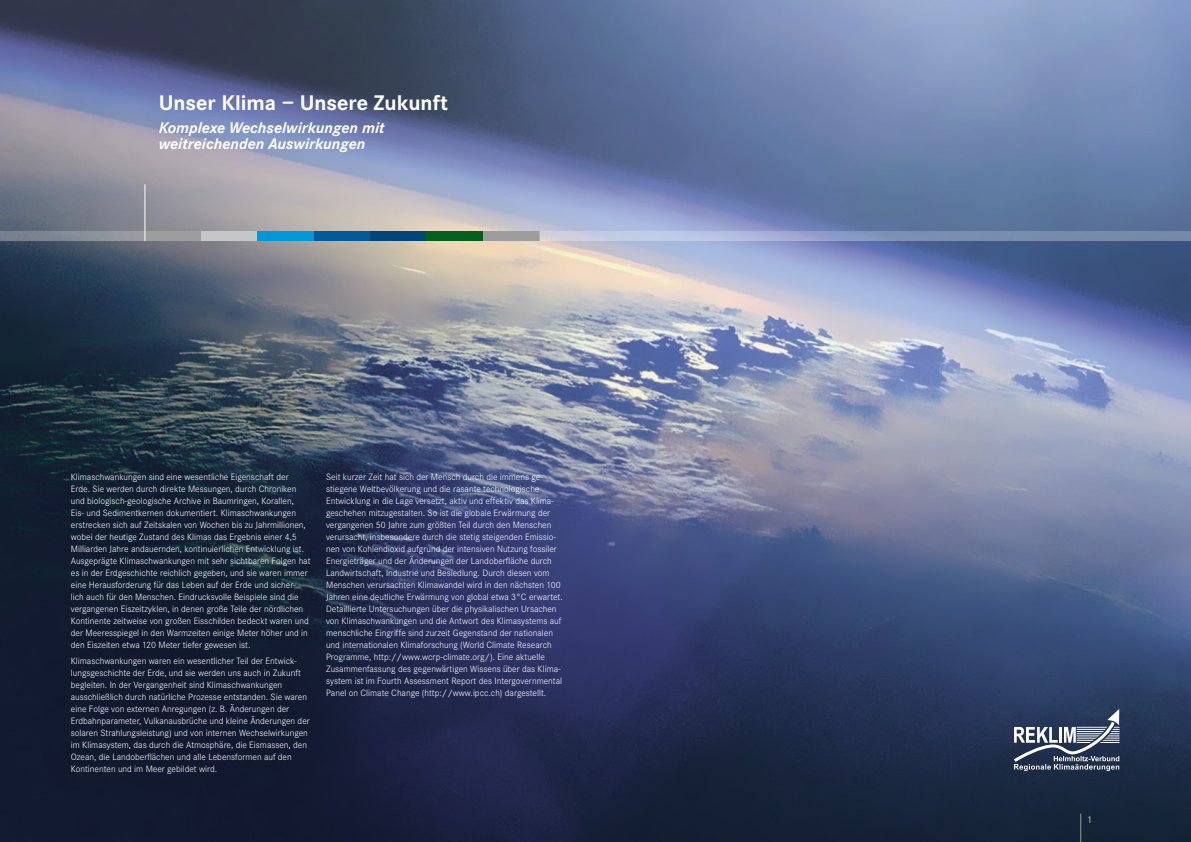
<style>
.page{position:relative;width:1191px;height:842px;background:#fff}
.page>*{position:absolute;margin:0;border:0;box-sizing:border-box;transform-origin:0 0}
.t1{font:700 22px "Corporate S";color:#fff}
.t2{font:italic 700 16px/16px "Corporate S";color:#fff}
.t3{font:600 10.5px "Corporate S";color:#9c9d9d}
.t4{font:300 9.5px/12px "Corporate S";color:#fff}
</style>
<div class="page">
<img style="left:0;top:241px;width:1191px;height:601px">
<svg style="left:0;top:0;width:1191px;height:231px;background:#6e7da0"></svg>
<svg style="left:0;top:231px;width:145px;height:10px"></svg>
<div style="left:145px;top:231px;width:57px;height:10px;background:#9c9d9d"></div>
<div style="left:202px;top:231px;width:56px;height:10px;background:#c5c6c6"></div>
<div style="left:258px;top:231px;width:56px;height:10px;background:#0098d8"></div>
<div style="left:314px;top:231px;width:56px;height:10px;background:#005a9c"></div>
<div style="left:370px;top:231px;width:57px;height:10px;background:#00457a"></div>
<div style="left:427px;top:231px;width:56px;height:10px;background:#03601c"></div>
<div style="left:483px;top:231px;width:56px;height:10px;background:#9c9d9d"></div>
<svg style="left:539px;top:231px;width:652px;height:10px;background:#96a4c3"></svg>
<hr style="left:145px;top:184px;width:1px;height:57px;background:#fff">
<svg style="left:1080px;top:814px;width:1px;height:28px"></svg>
<svg style="left:1010px;top:709px;width:109px;height:62px;background:#566279"></svg>
<h1 class="t1" style="left:159px;top:90px;width:291px">Unser Klima – Unsere Zukunft</h1>
<h2 class="t2" style="left:159px;top:119px;width:227px">Komplexe Wechselwirkungen mit weitreichenden Auswirkungen</h2>
<p class="t4" style="left:71px;top:471px;width:241px">Klimaschwankungen sind eine wesentliche Eigenschaft der<br>Erde. Sie werden durch direkte Messungen, durch Chroniken und biologisch-geologische Archive in Baumringen, Korallen,<br>Eis- und Sedimentkernen dokumentiert. Klimaschwankungen erstrecken sich auf Zeitskalen von Wochen bis zu Jahrmillionen, wobei der heutige Zustand des Klimas das Ergebnis einer 4,5<br>Milliarden Jahre andauernden, kontinuierlichen Entwicklung ist.<br>Ausgeprägte Klimaschwankungen mit sehr sichtbaren Folgen hat es in der Erdgeschichte reichlich gegeben, und sie waren immer eine Herausforderung für das Leben auf der Erde und sicher&shy;lich auch für den Menschen. Eindrucksvolle Beispiele sind die vergangenen Eiszeitzyklen, in denen große Teile der nördlichen Kontinente zeitweise von großen Eisschilden bedeckt waren und der Meeresspiegel in den Warmzeiten einige Meter höher und in den Eiszeiten etwa 120 Meter tiefer gewesen ist.</p>
<p class="t4" style="left:71px;top:654px;width:240px">Klimaschwankungen waren ein wesentlicher Teil der Entwick&shy;lungsgeschichte der Erde, und sie werden uns auch in Zukunft begleiten. In der Vergangenheit sind Klimaschwankungen ausschließlich durch natürliche Prozesse entstanden. Sie waren eine Folge von externen Anregungen (z. B. Änderungen der Erdbahnparameter, Vulkanausbrüche und kleine Änderungen der solaren Strahlungsleistung) und von internen Wechselwirkungen im Klimasystem, das durch die Atmosphäre, die Eismassen, den Ozean, die Landoberflächen und alle Lebensformen auf den Kontinenten und im Meer gebildet wird.</p>
<p class="t4" style="left:326px;top:471px;width:238px">Seit kurzer Zeit hat sich der Mensch durch die immens ge&shy;stiegene Weltbevölkerung und die rasante technologische Entwicklung in die Lage versetzt, aktiv und effektiv das Klima&shy;geschehen mitzugestalten. So ist die globale Erwärmung der vergangenen 50 Jahre zum größten Teil durch den Menschen verursacht, insbesondere durch die stetig steigenden Emissio&shy;nen von Kohlendioxid aufgrund der intensiven Nutzung fossiler Energieträger und der Änderungen der Landoberfläche durch Landwirtschaft, Industrie und Besiedlung. Durch diesen vom Menschen verursachten Klimawandel wird in den nächsten 100<br>Jahren eine deutliche Erwärmung von global etwa 3°C erwartet.<br>Detaillierte Untersuchungen über die physikalischen Ursachen von Klimaschwankungen und die Antwort des Klimasystems auf menschliche Eingriffe sind zurzeit Gegenstand der nationalen und internationalen Klimaforschung (World Climate Research Programme, http://www.wcrp-climate.org/). Eine aktuelle Zusammenfassung des gegenwärtigen Wissens über das Klima&shy;system ist im Fourth Assessment Report des Intergovernmental Panel on Climate Change (http://www.ipcc.ch) dargestellt.</p>
<p class="t3" style="left:1086px;top:814px;width:7px">1</p>
</div>
